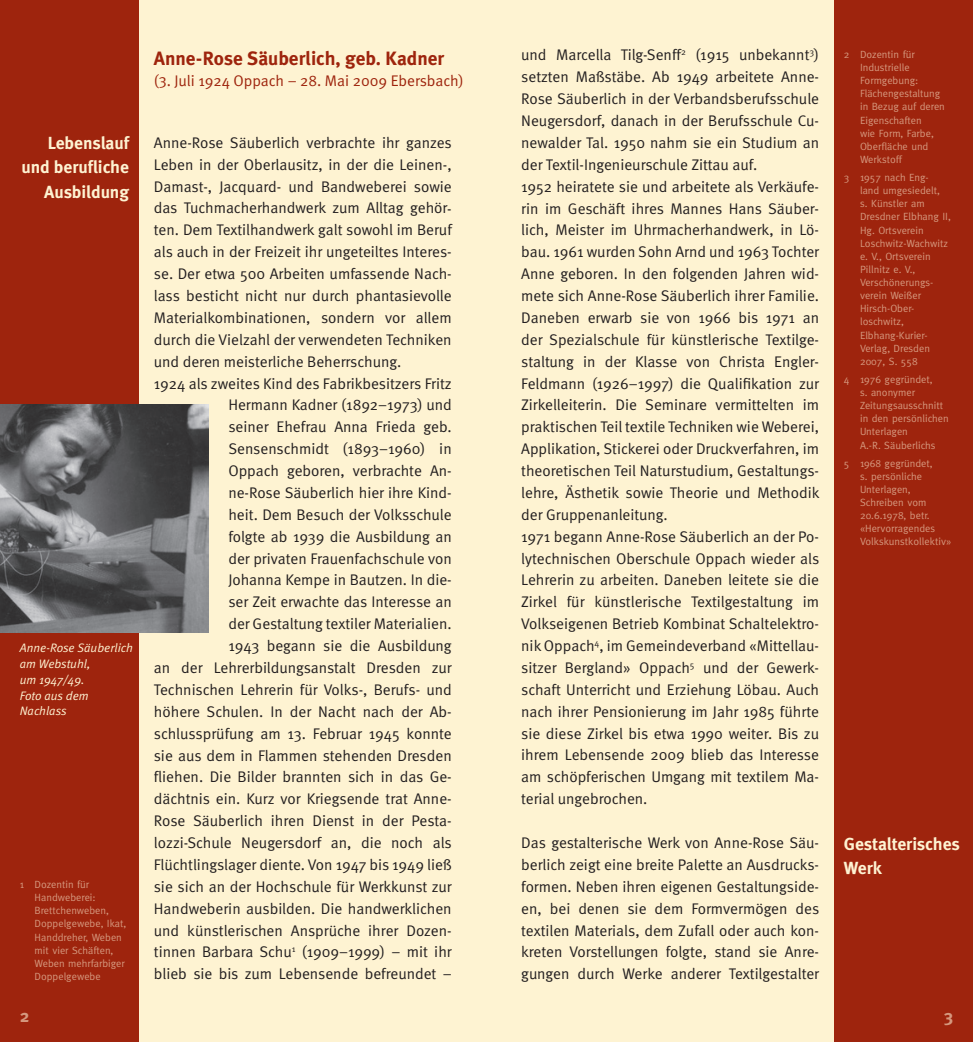
<style>
.page{position:relative;width:973px;height:1042px;background:#fff}
.page>*{position:absolute;margin:0;border:0;box-sizing:border-box;transform-origin:0 0}
.t1{font:700 19.25px "Meta Plus";letter-spacing:-.005em;color:#9e240d}
.t2{font:700 17.5px/24.5px "Meta";letter-spacing:-.005em;color:#fef3d2;text-align:right}
.t3{font:700 17.5px "Meta";color:#d5987e}
.t4{font:15.4px/21.9px "Meta Normal";color:#231f20}
.t5{font:15.4px "Meta Normal";letter-spacing:-.005em;color:#9e240d}
.t6{font:italic 12.25px/15.8px "Meta Normal";color:#fef3d2}
.t7{font:10.5px/13.1px "Meta";color:#d5987e}
</style>
<div class="page">
<div style="left:0;top:0;width:972px;height:1042px;background:#fef3d2"></div>
<div style="left:0;top:0;width:139px;height:1042px;background:#9e240d"></div>
<div style="left:833px;top:0;width:139px;height:1042px;background:#9e240d"></div>
<img style="left:0;top:404px;width:208px;height:228px">
<p class="t2" style="left:22px;top:130px;width:109px">Lebenslauf und berufliche<br>Ausbildung</p>
<p class="t6" style="left:20px;top:640px;width:115px">Anne-Rose Säuberlich am Webstuhl,<br>um 1947/49.<br>Foto aus dem<br>Nachlass</p>
<p class="t7" style="left:35px;top:878px;width:93px;text-indent:-15px">1 Dozentin für<br>Handweberei:<br>Brettchenweben,<br>Doppelgewebe, Ikat,<br>Handdreher, Weben mit vier Schäften,<br>Weben mehrfarbiger<br>Doppelgewebe</p>
<p class="t1" style="left:154px;top:47px;width:292px">Anne-Rose Säuberlich, geb. Kadner</p>
<p class="t5" style="left:154px;top:72px;width:311px">(3. Juli 1924 Oppach – 28. Mai 2009 Ebersbach)</p>
<p class="t4" style="left:154px;top:131px;width:299px">Anne-Rose Säuberlich verbrachte ihr ganzes</p>
<p class="t4" style="left:154px;top:153px;width:299px">Leben in der Oberlausitz, in der die Leinen-,</p>
<p class="t4" style="left:154px;top:175px;width:299px">Damast-, Jacquard- und Bandweberei sowie</p>
<p class="t4" style="left:154px;top:197px;width:299px">das Tuchmacherhandwerk zum Alltag gehör-</p>
<p class="t4" style="left:154px;top:219px;width:299px">ten. Dem Textilhandwerk galt sowohl im Beruf</p>
<p class="t4" style="left:154px;top:241px;width:299px">als auch in der Freizeit ihr ungeteiltes Interes-</p>
<p class="t4" style="left:154px;top:263px;width:299px">se. Der etwa 500 Arbeiten umfassende Nach-</p>
<p class="t4" style="left:154px;top:284px;width:299px">lass besticht nicht nur durch phantasievolle</p>
<p class="t4" style="left:154px;top:306px;width:299px">Materialkombinationen, sondern vor allem</p>
<p class="t4" style="left:154px;top:328px;width:299px">durch die Vielzahl der verwendeten Techniken</p>
<p class="t4" style="left:154px;top:350px;width:249px">und deren meisterliche Beherrschung.</p>
<p class="t4" style="left:154px;top:372px;width:299px">1924 als zweites Kind des Fabrikbesitzers Fritz</p>
<p class="t4" style="left:228px;top:394px;width:225px">Hermann Kadner (1892–1973) und</p>
<p class="t4" style="left:228px;top:416px;width:225px">seiner Ehefrau Anna Frieda geb.</p>
<p class="t4" style="left:228px;top:438px;width:225px">Sensenschmidt (1893–1960) in</p>
<p class="t4" style="left:228px;top:459px;width:225px">Oppach geboren, verbrachte An-</p>
<p class="t4" style="left:228px;top:481px;width:225px">ne-Rose Säuberlich hier ihre Kind-</p>
<p class="t4" style="left:228px;top:503px;width:225px">heit. Dem Besuch der Volksschule</p>
<p class="t4" style="left:228px;top:525px;width:225px">folgte ab 1939 die Ausbildung an</p>
<p class="t4" style="left:228px;top:547px;width:225px">der privaten Frauenfachschule von</p>
<p class="t4" style="left:228px;top:569px;width:225px">Johanna Kempe in Bautzen. In die-</p>
<p class="t4" style="left:228px;top:591px;width:225px">ser Zeit erwachte das Interesse an</p>
<p class="t4" style="left:228px;top:613px;width:225px">der Gestaltung textiler Materialien.</p>
<p class="t4" style="left:228px;top:634px;width:225px">1943 begann sie die Ausbildung</p>
<p class="t4" style="left:154px;top:656px;width:299px">an der Lehrerbildungsanstalt Dresden zur</p>
<p class="t4" style="left:154px;top:678px;width:299px">Technischen Lehrerin für Volks-, Berufs- und</p>
<p class="t4" style="left:154px;top:700px;width:299px">höhere Schulen. In der Nacht nach der Ab-</p>
<p class="t4" style="left:154px;top:722px;width:299px">schlussprüfung am 13. Februar 1945 konnte</p>
<p class="t4" style="left:154px;top:744px;width:299px">sie aus dem in Flammen stehenden Dresden</p>
<p class="t4" style="left:154px;top:766px;width:299px">fliehen. Die Bilder brannten sich in das Ge-</p>
<p class="t4" style="left:154px;top:788px;width:299px">dächtnis ein. Kurz vor Kriegsende trat Anne-</p>
<p class="t4" style="left:154px;top:809px;width:299px">Rose Säuberlich ihren Dienst in der Pesta-</p>
<p class="t4" style="left:154px;top:831px;width:299px">lozzi-Schule Neugersdorf an, die noch als</p>
<p class="t4" style="left:154px;top:853px;width:299px">Flüchtlingslager diente. Von 1947 bis 1949 ließ</p>
<p class="t4" style="left:154px;top:875px;width:299px">sie sich an der Hochschule für Werkkunst zur</p>
<p class="t4" style="left:154px;top:897px;width:299px">Handweberin ausbilden. Die handwerklichen</p>
<p class="t4" style="left:154px;top:919px;width:299px">und künstlerischen Ansprüche ihrer Dozen-</p>
<p class="t4" style="left:154px;top:941px;width:299px">tinnen Barbara Schu<sup>1</sup> (1909–1999) – mit ihr</p>
<p class="t4" style="left:154px;top:963px;width:299px">blieb sie bis zum Lebensende befreundet –</p>
<p class="t4" style="left:521px;top:44px;width:300px">und Marcella Tilg-Senff<sup>2</sup> (1915 unbekannt<sup>3</sup>) setzten Maßstäbe. Ab 1949 arbeitete Anne-Rose Säuberlich in der Verbandsberufsschule Neugersdorf, danach in der Berufsschule Cu&shy;newalder Tal. 1950 nahm sie ein Studium an der Textil-Ingenieurschule Zittau auf.<br>1952 heiratete sie und arbeitete als Verkäufe&shy;rin im Geschäft ihres Mannes Hans Säuber&shy;lich, Meister im Uhrmacherhandwerk, in Lö&shy;bau. 1961 wurden Sohn Arnd und 1963 Tochter Anne geboren. In den folgenden Jahren wid&shy;mete sich Anne-Rose Säuberlich ihrer Familie.<br>Daneben erwarb sie von 1966 bis 1971 an der Spezialschule für künstlerische Textilge&shy;staltung in der Klasse von Christa Engler-Feldmann (1926–1997) die Qualifikation zur Zirkelleiterin. Die Seminare vermittelten im praktischen Teil textile Techniken wie Weberei, Applikation, Stickerei oder Druckverfahren, im theoretischen Teil Naturstudium, Gestaltungs&shy;lehre, Ästhetik sowie Theorie und Methodik der Gruppenanleitung.<br>1971 begann Anne-Rose Säuberlich an der Po&shy;lytechnischen Oberschule Oppach wieder als Lehrerin zu arbeiten. Daneben leitete sie die Zirkel für künstlerische Textilgestaltung im Volkseigenen Betrieb Kombinat Schaltelektro&shy;nik Oppach<sup>4</sup>, im Gemeindeverband «Mittellau&shy;sitzer Bergland» Oppach<sup>5</sup> und der Gewerk&shy;schaft Unterricht und Erziehung Löbau. Auch nach ihrer Pensionierung im Jahr 1985 führte sie diese Zirkel bis etwa 1990 weiter. Bis zu ihrem Lebensende 2009 blieb das Interesse am schöpferischen Umgang mit textilem Ma&shy;terial ungebrochen.</p>
<p class="t4" style="left:521px;top:831px;width:299px;text-align:justify">Das gestalterische Werk von Anne-Rose Säu&shy;berlich zeigt eine breite Palette an Ausdrucks&shy;formen. Neben ihren eigenen Gestaltungside&shy;en, bei denen sie dem Formvermögen des textilen Materials, dem Zufall oder auch kon&shy;kreten Vorstellungen folgte, stand sie Anre&shy;gungen durch Werke anderer Textilgestalter</p>
<p class="t7" style="left:859px;top:48px;width:86px;text-indent:-16px">2 Dozentin für<br>Industrielle<br>Formgebung:<br>Flächengestaltung in Bezug auf deren<br>Eigenschaften<br>wie Form, Farbe,<br>Oberfläche und<br>Werkstoff</p>
<p class="t7" style="left:859px;top:171px;width:92px;text-indent:-16px">3 1957 nach Eng-<br>land umgesiedelt,<br>s. Künstler am<br>Dresdner Elbhang II,<br>Hg. Ortsverein<br>Loschwitz-Wachwitz e. V., Ortsverein<br>Pillnitz e. V.,<br>Verschönerungs&shy;verein Weißer<br>Hirsch-Ober&shy;loschwitz,<br>Elbhang-Kurier-<br>Verlag, Dresden<br>2007, S. 558</p>
<p class="t7" style="left:859px;top:373px;width:90px;text-indent:-16px">4 1976 gegründet,<br>s. anonymer<br>Zeitungsausschnitt in den persönlichen<br>Unterlagen<br>A.-R. Säuberlichs</p>
<p class="t7" style="left:859px;top:456px;width:93px;text-indent:-16px">5 1968 gegründet,<br>s. persönliche<br>Unterlagen,<br>Schreiben vom<br>20.6.1978, betr. «Hervorragendes<br>Volkskunstkollektiv»</p>
<p class="t2" style="left:843px;top:831px;width:117px;text-align:left">Gestalterisches<br>Werk</p>
<p class="t3" style="left:20px;top:1005px;width:11px">2</p>
<p class="t3" style="left:943px;top:1005px;width:11px">3</p>
</div>
